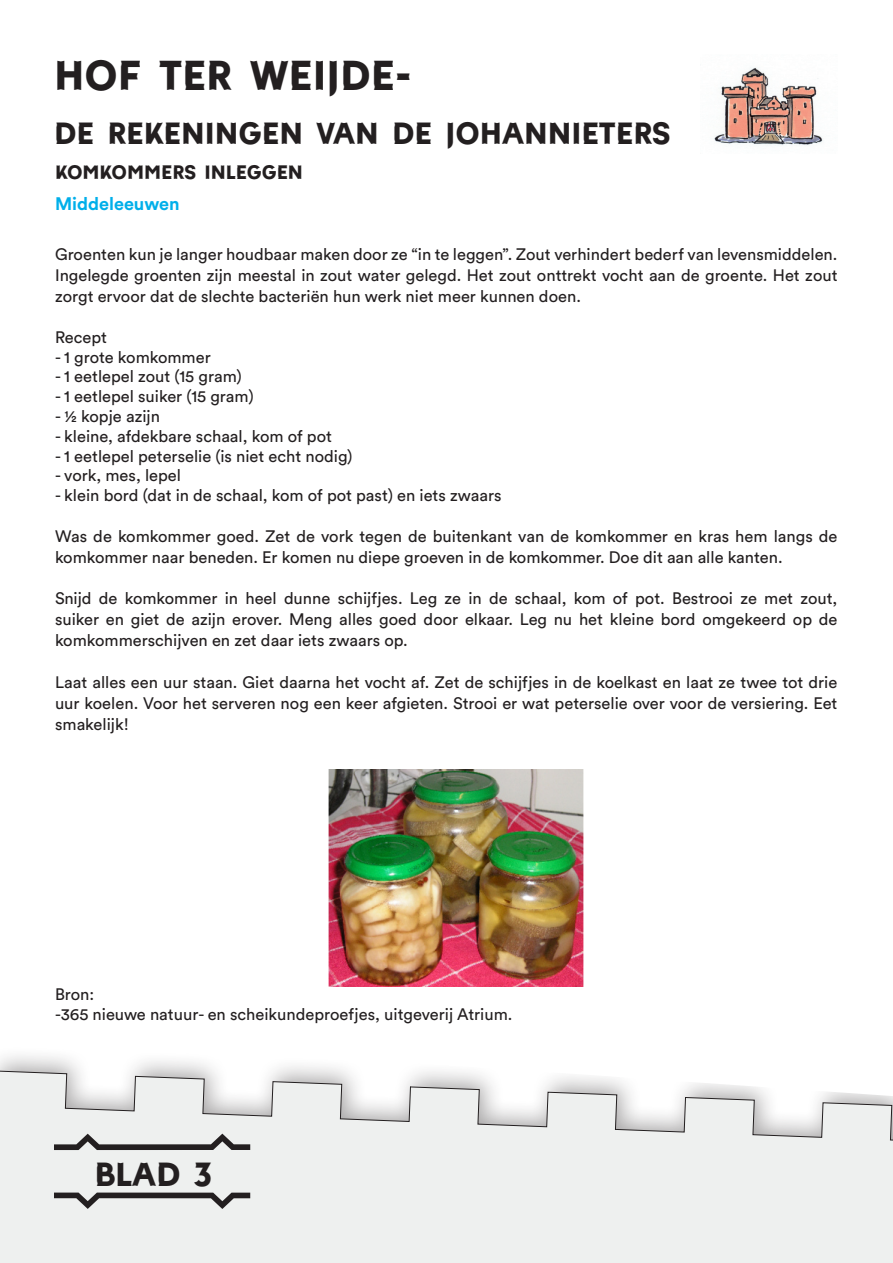
<style>
.page{position:relative;width:893px;height:1263px;background:#fff}
.page>*{position:absolute;margin:0;border:0;box-sizing:border-box;transform-origin:0 0}
.t1{font:45px "Castellum";color:#231f20}
.t2{font:36px "Castellum";color:#231f20}
.t3{font:33px "Castellum";color:#231f20}
.t4{font:21px "Castellum";color:#231f20}
.t5{font:700 18px "Circular Std";color:#00afea}
.t6{font:16.5px/21px "Circular Std";color:#231f20;text-align:justify}
</style>
<div class="page">
<svg style="left:0;top:1055px;width:893px;height:208px"></svg>
<svg style="left:54px;top:1192px;width:196px;height:17px;background:#a5a4a4"></svg>
<svg style="left:54px;top:1133px;width:196px;height:17px;background:#a5a5a4"></svg>
<img style="left:714px;top:67px;width:109px;height:79px">
<img style="left:328px;top:770px;width:256px;height:216px">
<p class="t1" style="left:54px;top:54px;width:359px">HOF TER WEIJDE-</p>
<p class="t3" style="left:54px;top:118px;width:618px">DE REKENINGEN VAN DE JOHANNIETERS</p>
<p class="t4" style="left:55px;top:162px;width:249px">KOMKOMMERS INLEGGEN</p>
<p class="t5" style="left:55px;top:192px;width:126px">Middeleeuwen</p>
<p class="t6" style="left:55px;top:243px;width:784px">Groenten kun je langer houdbaar maken door ze “in te leggen”. Zout verhindert bederf van levensmiddelen.<br>Ingelegde groenten zijn meestal in zout water gelegd. Het zout onttrekt vocht aan de groente. Het zout zorgt ervoor dat de slechte bacteriën hun werk niet meer kunnen doen.</p>
<p class="t6" style="left:55px;top:326px;width:53px">Recept</p>
<p class="t6" style="left:55px;top:346px;width:157px">- 1 grote komkommer</p>
<p class="t6" style="left:55px;top:366px;width:188px">- 1 eetlepel zout (15 gram)</p>
<p class="t6" style="left:55px;top:386px;width:200px">- 1 eetlepel suiker (15 gram)</p>
<p class="t6" style="left:55px;top:405px;width:106px">- ½ kopje azijn</p>
<p class="t6" style="left:55px;top:425px;width:278px">- kleine, afdekbare schaal, kom of pot</p>
<p class="t6" style="left:55px;top:445px;width:299px">- 1 eetlepel peterselie (is niet echt nodig)</p>
<p class="t6" style="left:55px;top:465px;width:127px">- vork, mes, lepel</p>
<p class="t6" style="left:55px;top:485px;width:448px">- klein bord (dat in de schaal, kom of pot past) en iets zwaars</p>
<p class="t6" style="left:55px;top:525px;width:784px">Was de komkommer goed. Zet de vork tegen de buitenkant van de komkommer en kras hem langs de komkommer naar beneden. Er komen nu diepe groeven in de komkommer. Doe dit aan alle kanten.</p>
<p class="t6" style="left:55px;top:587px;width:784px">Snijd de komkommer in heel dunne schijfjes. Leg ze in de schaal, kom of pot. Bestrooi ze met zout, suiker en giet de azijn erover. Meng alles goed door elkaar. Leg nu het kleine bord omgekeerd op de komkommerschijven en zet daar iets zwaars op.</p>
<p class="t6" style="left:55px;top:671px;width:784px">Laat alles een uur staan. Giet daarna het vocht af. Zet de schijfjes in de koelkast en laat ze twee tot drie uur koelen. Voor het serveren nog een keer afgieten. Strooi er wat peterselie over voor de versiering. Eet smakelijk!</p>
<p class="t6" style="left:55px;top:983px;width:41px">Bron:</p>
<p class="t6" style="left:55px;top:1003px;width:459px">-365 nieuwe natuur- en scheikundeproefjes, uitgeverij Atrium.</p>
<p class="t2" style="left:94px;top:1157px;width:119px">BLAD 3</p>
</div>
